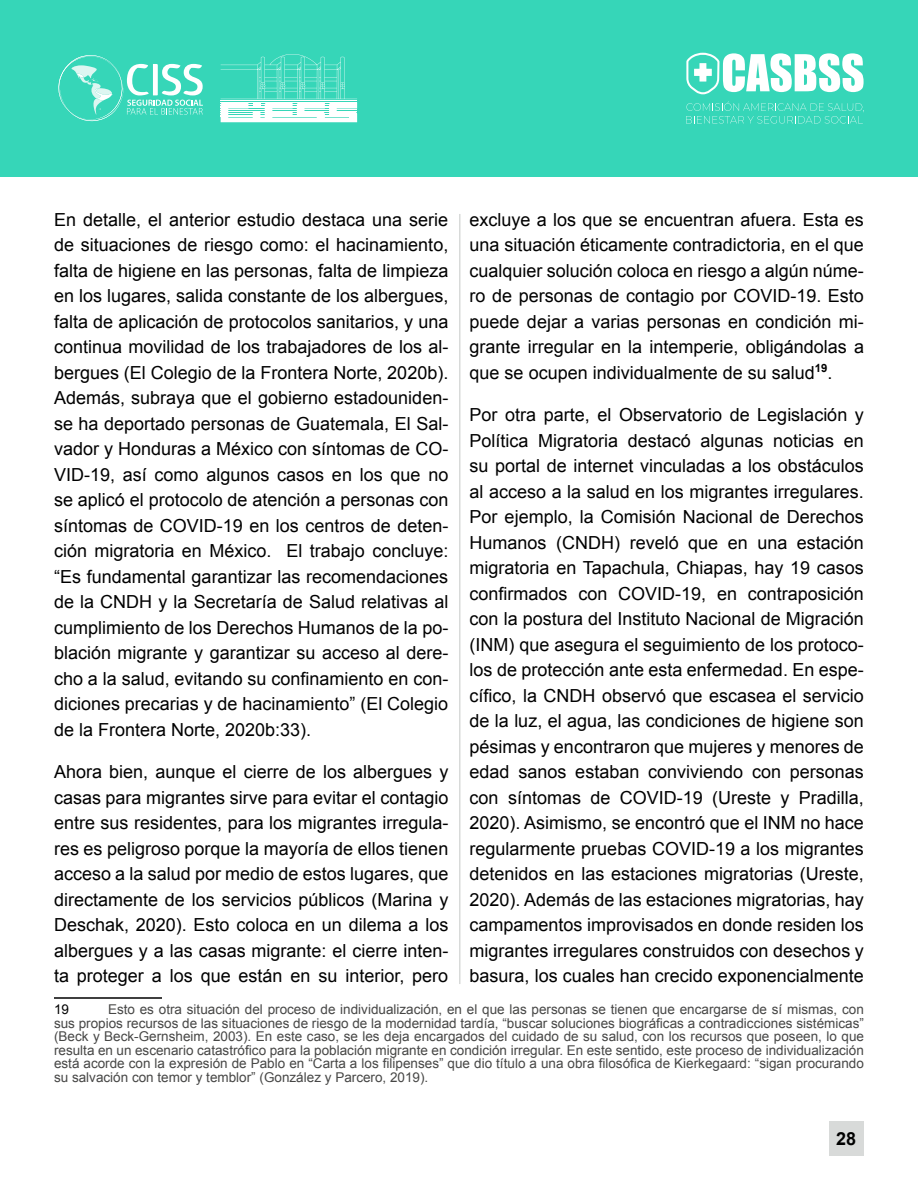
<style>
.page{position:relative;width:918px;height:1188px;background:#fff}
.page>*{position:absolute;margin:0;border:0;box-sizing:border-box;transform-origin:0 0}
.t1{font:18px/25.5px "Arial";color:#000;text-align:justify}
.t2{font:700 18px "Arial";color:#000}
.t3{font:13.5px/13.5px "Arial";color:#474746;text-align:justify}
.t4{font:13.5px "Arial";color:#000}
</style>
<div class="page">
<div style="left:0;top:0;width:918px;height:176px;background:#36d6b8"></div>
<svg style="left:686px;top:102px;width:178px;height:22px"></svg>
<svg style="left:686px;top:53px;width:178px;height:41px"></svg>
<svg style="left:221px;top:54px;width:136px;height:68px"></svg>
<svg style="left:58px;top:55px;width:145px;height:66px"></svg>
<div style="left:829px;top:1121px;width:35px;height:34px;background:#d8dad9"></div>
<hr style="left:54px;top:997px;width:108px;height:2px;background:#000">
<hr style="left:459px;top:214px;width:1px;height:770px;background:#d8dad9">
<p class="t1" style="left:470px;top:207px;width:396px">excluye a los que se encuentran afuera. Esta es una situación éticamente contradictoria, en el que cualquier solución coloca en riesgo a algún núme&shy;ro de personas de contagio por COVID-19. Esto puede dejar a varias personas en condición mi&shy;grante irregular en la intemperie, obligándolas a que se ocupen individualmente de su salud<sup>19</sup>.</p>
<p class="t1" style="left:470px;top:402px;width:396px">Por otra parte, el Observatorio de Legislación y Política Migratoria destacó algunas noticias en su portal de internet vinculadas a los obstáculos al acceso a la salud en los migrantes irregulares.<br>Por ejemplo, la Comisión Nacional de Derechos Humanos (CNDH) reveló que en una estación migratoria en Tapachula, Chiapas, hay 19 casos confirmados con COVID-19, en contraposición con la postura del Instituto Nacional de Migración (INM) que asegura el seguimiento de los protoco&shy;los de protección ante esta enfermedad. En espe&shy;cífico, la CNDH observó que escasea el servicio de la luz, el agua, las condiciones de higiene son pésimas y encontraron que mujeres y menores de edad sanos estaban conviviendo con personas con síntomas de COVID-19 (Ureste y Pradilla, 2020). Asimismo, se encontró que el INM no hace regularmente pruebas COVID-19 a los migrantes detenidos en las estaciones migratorias (Ureste, 2020). Además de las estaciones migratorias, hay campamentos improvisados en donde residen los migrantes irregulares construidos con desechos y basura, los cuales han crecido exponencialmente</p>
<p class="t1" style="left:54px;top:207px;width:396px">En detalle, el anterior estudio destaca una serie de situaciones de riesgo como: el hacinamiento, falta de higiene en las personas, falta de limpieza en los lugares, salida constante de los albergues, falta de aplicación de protocolos sanitarios, y una continua movilidad de los trabajadores de los al&shy;bergues (El Colegio de la Frontera Norte, 2020b).<br>Además, subraya que el gobierno estadouniden&shy;se ha deportado personas de Guatemala, El Sal&shy;vador y Honduras a México con síntomas de CO-VID-19, así como algunos casos en los que no se aplicó el protocolo de atención a personas con síntomas de COVID-19 en los centros de deten&shy;ción migratoria en México. El trabajo concluye: “Es fundamental garantizar las recomendaciones de la CNDH y la Secretaría de Salud relativas al cumplimiento de los Derechos Humanos de la po&shy;blación migrante y garantizar su acceso al dere&shy;cho a la salud, evitando su confinamiento en con&shy;diciones precarias y de hacinamiento” (El Colegio de la Frontera Norte, 2020b:33).</p>
<p class="t1" style="left:54px;top:759px;width:396px">Ahora bien, aunque el cierre de los albergues y casas para migrantes sirve para evitar el contagio entre sus residentes, para los migrantes irregula&shy;res es peligroso porque la mayoría de ellos tienen acceso a la salud por medio de estos lugares, que directamente de los servicios públicos (Marina y Deschak, 2020). Esto coloca en un dilema a los albergues y a las casas migrante: el cierre inten&shy;ta proteger a los que están en su interior, pero</p>
<p class="t4" style="left:54px;top:1001px;width:17px">19</p>
<p class="t3" style="left:54px;top:1003px;width:812px;text-indent:54px">Esto es otra situación del proceso de individualización, en el que las personas se tienen que encargarse de sí mismas, con sus propios recursos de las situaciones de riesgo de la modernidad tardía, “buscar soluciones biográficas a contradicciones sistémicas” (Beck y Beck-Gernsheim, 2003). En este caso, se les deja encargados del cuidado de su salud, con los recursos que poseen, lo que resulta en un escenario catastrófico para la población migrante en condición irregular. En este sentido, este proceso de individualización está acorde con la expresión de Pablo en “Carta a los filipenses” que dio título a una obra filosófica de Kierkegaard: “sigan procurando su salvación con temor y temblor” (González y Parcero, 2019).</p>
<p class="t2" style="left:836px;top:1126px;width:22px">28</p>
</div>
